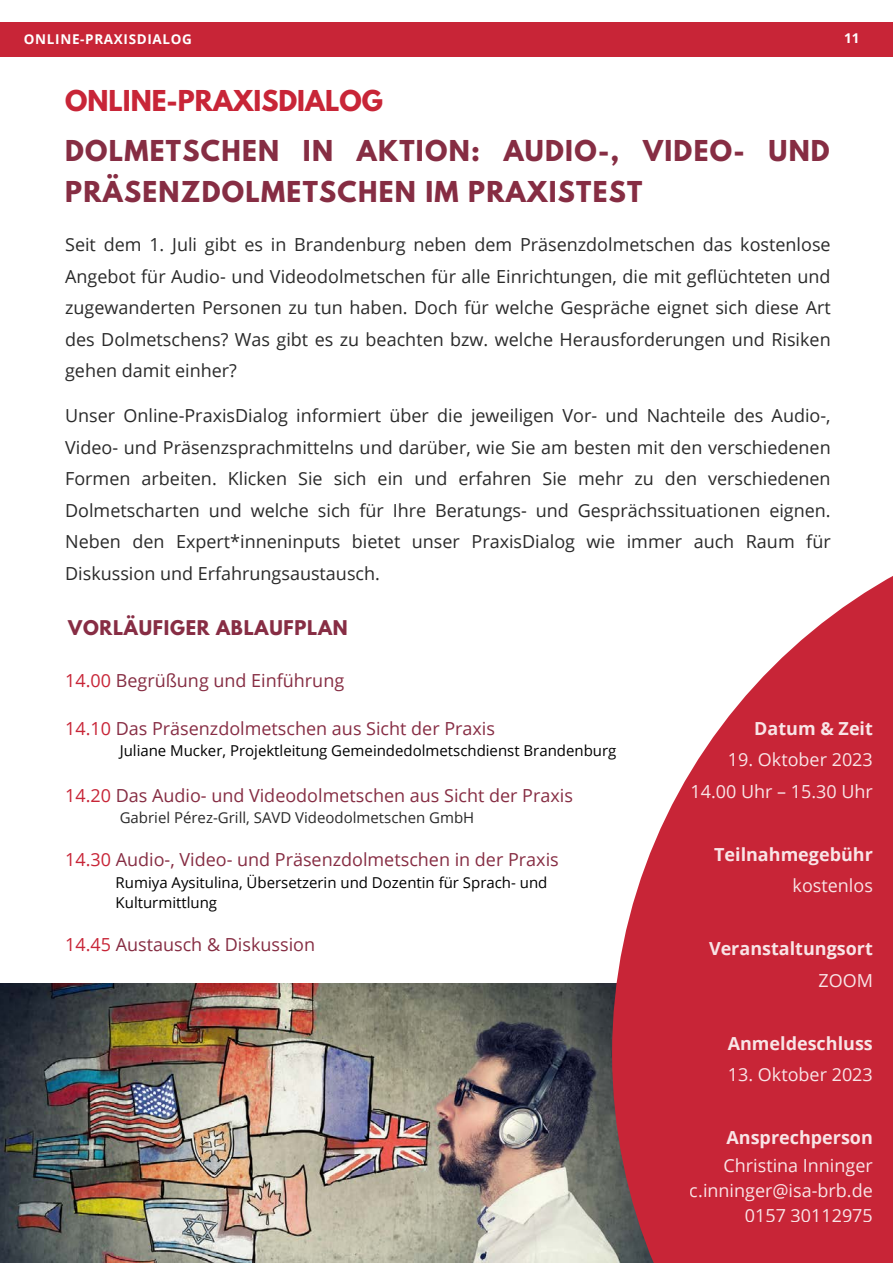
<style>
.page{position:relative;width:893px;height:1264px;background:#fff}
.page>*{position:absolute;margin:0;border:0;box-sizing:border-box;transform-origin:0 0}
.t1{font:700 25.5px/40.5px "League Spartan";letter-spacing:.05em;color:#862d43}
.t2{font:700 25.5px "League Spartan";color:#c82537}
.t3{font:18px/31.5px "Open Sans";color:#2a2a2a;text-align:justify}
.t4{font:18px "Open Sans";color:#862d43}
.t5{font:18px/24.8px "Open Sans";color:#fff;text-align:right}
.t6{font:700 18px "Open Sans";color:#fff}
.t7{font:18px "Open Sans";color:#872d44}
.t8{font:700 18px "League Spartan";letter-spacing:.04em;color:#872d44}
.t9{font:15px "Open Sans";color:#000}
.t10{font:15px "Open Sans";color:#2a2a2a}
.t11{font:700 13.5px "Open Sans";letter-spacing:.05em;color:#fff}
.s1{color:#c82537}
</style>
<div class="page">
<img style="left:0;top:983px;width:612px;height:279px">
<svg style="left:612px;top:576px;width:280px;height:686px;fill:#c82537"></svg>
<div style="left:0;top:22px;width:892px;height:34px;background:#c82537"></div>
<p class="t11" style="left:24px;top:29px;width:170px">ONLINE-PRAXISDIALOG</p>
<p class="t11" style="left:844px;top:29px;width:17px">11</p>
<p class="t2" style="left:65px;top:88px;width:319px">ONLINE-PRAXISDIALOG</p>
<p class="t1" style="left:65px;top:134px;width:766px">DOLMETSCHEN IN AKTION: AUDIO-, VIDEO- UND<br>PRÄSENZDOLMETSCHEN IM PRAXISTEST</p>
<p class="t3" style="left:65px;top:228px;width:767px">Seit dem 1. Juli gibt es in Brandenburg neben dem Präsenzdolmetschen das kostenlose Angebot für Audio- und Videodolmetschen für alle Einrichtungen, die mit geflüchteten und zugewanderten Personen zu tun haben. Doch für welche Gespräche eignet sich diese Art des Dolmetschens? Was gibt es zu beachten bzw. welche Herausforderungen und Risiken gehen damit einher?</p>
<p class="t3" style="left:65px;top:400px;width:767px">Unser Online-PraxisDialog informiert über die jeweiligen Vor- und Nachteile des Audio-, Video- und Präsenzsprachmittelns und darüber, wie Sie am besten mit den verschiedenen Formen arbeiten. Klicken Sie sich ein und erfahren Sie mehr zu den verschiedenen Dolmetscharten und welche sich für Ihre Beratungs- und Gesprächssituationen eignen.<br>Neben den Expert*inneninputs bietet unser PraxisDialog wie immer auch Raum für Diskussion und Erfahrungsaustausch.</p>
<p class="t8" style="left:68px;top:619px;width:281px">VORLÄUFIGER ABLAUFPLAN</p>
<p class="t4" style="left:65px;top:668px;width:280px"><span class="s1">14.00</span> Begrüßung und Einführung</p>
<p class="t7" style="left:65px;top:715px;width:431px"><span class="s1">14.10</span> Das Präsenzdolmetschen aus Sicht der Praxis</p>
<p class="t9" style="left:120px;top:740px;width:498px">Juliane Mucker, Projektleitung Gemeindedolmetschdienst Brandenburg</p>
<p class="t4" style="left:65px;top:783px;width:509px"><span class="s1">14.20</span> Das Audio- und Videodolmetschen aus Sicht der Praxis</p>
<p class="t10" style="left:120px;top:807px;width:356px">Gabriel Pérez-Grill, SAVD Videodolmetschen GmbH</p>
<p class="t4" style="left:65px;top:847px;width:495px"><span class="s1">14.30</span> Audio-, Video- und Präsenzdolmetschen in der Praxis</p>
<p class="t9" style="left:116px;top:871px;width:433px">Rumiya Aysitulina, Übersetzerin und Dozentin für Sprach- und</p>
<p class="t9" style="left:116px;top:891px;width:103px">Kulturmittlung</p>
<p class="t4" style="left:65px;top:931px;width:251px"><span class="s1">14.45</span> Austausch &amp; Diskussion</p>
<p class="t6" style="left:754px;top:715px;width:120px">Datum &amp; Zeit</p>
<p class="t5" style="left:690px;top:743px;width:184px;line-height:31.5px">19. Oktober 2023<br>14.00 Uhr – 15.30 Uhr</p>
<p class="t6" style="left:714px;top:841px;width:160px">Teilnahmegebühr</p>
<p class="t5" style="left:792px;top:872px;width:82px">kostenlos</p>
<p class="t6" style="left:709px;top:935px;width:165px">Veranstaltungsort</p>
<p class="t5" style="left:818px;top:967px;width:56px">ZOOM</p>
<p class="t6" style="left:727px;top:1030px;width:147px">Anmeldeschluss</p>
<p class="t5" style="left:728px;top:1061px;width:146px">13. Oktober 2023</p>
<p class="t6" style="left:726px;top:1124px;width:148px">Ansprechperson</p>
<p class="t5" style="left:689px;top:1152px;width:185px">Christina Inninger c.inninger@isa-brb.de<br>0157 30112975</p>
</div>
